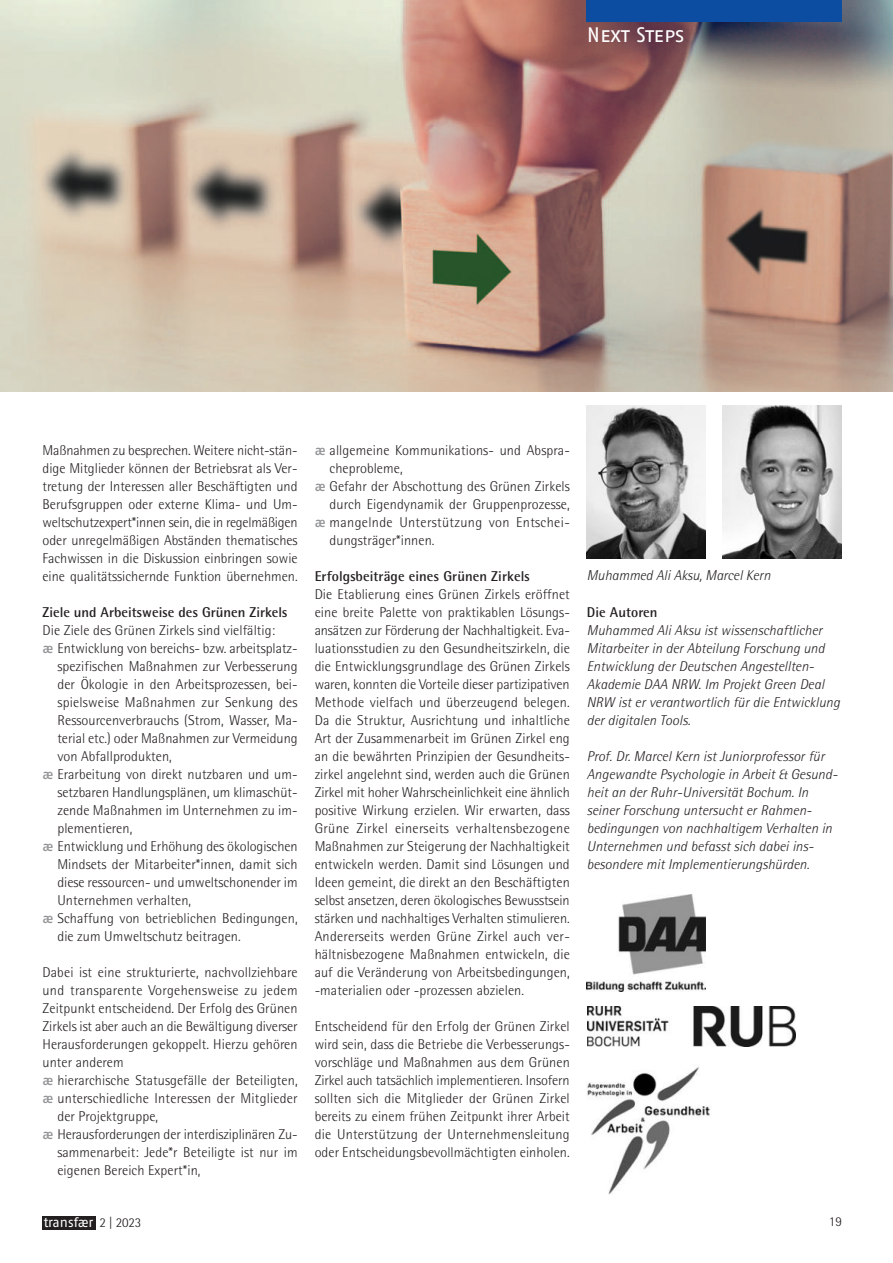
<style>
.page{position:relative;width:893px;height:1263px;background:#fff}
.page>*{position:absolute;margin:0;border:0;box-sizing:border-box;transform-origin:0 0}
.t1{font:21px "Fago No Regular Caps";letter-spacing:-.005em;color:#fff}
.t2{font:300 14.25px/18px "Rotis Semi Sans";letter-spacing:.005em;color:#231f20;text-align:justify}
.t3{font:italic 300 14.25px/18px "Rotis Semi Sans";letter-spacing:.005em;color:#231f20}
.t4{font:700 14.25px "Rotis Semi Sans";color:#231f20}
.t5{font:300 14.25px "Rotis Semi Sans";letter-spacing:.025em;color:#231f20}
.t6{font:13.5px "Fago No";color:#fff}
.t7{font:300 13.5px "Rotis Semi Sans";color:#231f20}
.s1{font-family:"Fago No Med";font-weight:400;font-size:13.5px;color:#939598}
.s2{font-family:"Rotis Semi Sans";font-weight:300;color:#231f20}
</style>
<div class="page">
<img style="left:0;top:0;width:893px;height:391px">
<div style="left:43px;top:1216px;width:53px;height:13px;background:#231f20"></div>
<div style="left:587px;top:0;width:255px;height:21px;background:#0d4da1"></div>
<img style="left:587px;top:405px;width:119px;height:153px">
<img style="left:723px;top:405px;width:119px;height:153px">
<img style="left:588px;top:1007px;width:207px;height:39px">
<img style="left:587px;top:1067px;width:123px;height:127px">
<img style="left:587px;top:895px;width:119px;height:96px">
<h1 class="t1" style="left:587px;top:22px;width:99px">Next Steps</h1>
<p class="t2" style="left:43px;top:442px;width:257px">Maßnahmen zu besprechen. Weitere nicht-stän&shy;dige Mitglieder können der Betriebsrat als Ver&shy;tretung der Interessen aller Beschäftigten und Berufsgruppen oder externe Klima- und Um&shy;weltschutzexpert*innen sein, die in regelmäßigen oder unregelmäßigen Abständen thematisches Fachwissen in die Diskussion einbringen sowie eine qualitätssichernde Funktion übernehmen.</p>
<p class="t4" style="left:43px;top:606px;width:247px">Ziele und Arbeitsweise des Grünen Zirkels</p>
<p class="t2" style="left:43px;top:622px;width:234px">Die Ziele des Grünen Zirkels sind vielfältig:</p>
<p class="t2" style="left:43px;top:640px;width:257px"><span class="s1">æ</span> Entwicklung von bereichs- bzw. arbeitsplatz-</p>
<p class="t2" style="left:57px;top:658px;width:242px">spezifischen Maßnahmen zur Verbesserung</p>
<p class="t2" style="left:57px;top:676px;width:242px">der Ökologie in den Arbeitsprozessen, bei-</p>
<p class="t2" style="left:57px;top:694px;width:242px">spielsweise Maßnahmen zur Senkung des</p>
<p class="t2" style="left:57px;top:712px;width:242px">Ressourcenverbrauchs (Strom, Wasser, Ma-</p>
<p class="t2" style="left:57px;top:730px;width:242px">terial etc.) oder Maßnahmen zur Vermeidung</p>
<p class="t2" style="left:57px;top:748px;width:116px">von Abfallprodukten,</p>
<p class="t2" style="left:43px;top:766px;width:257px"><span class="s1">æ</span> Erarbeitung von direkt nutzbaren und um-</p>
<p class="t2" style="left:57px;top:784px;width:242px">setzbaren Handlungsplänen, um klimaschüt-</p>
<p class="t2" style="left:57px;top:802px;width:242px">zende Maßnahmen im Unternehmen zu im-</p>
<p class="t2" style="left:57px;top:820px;width:76px">plementieren,</p>
<p class="t2" style="left:43px;top:838px;width:257px"><span class="s1">æ</span> Entwicklung und Erhöhung des ökologischen</p>
<p class="t2" style="left:57px;top:856px;width:242px">Mindsets der Mitarbeiter*innen, damit sich</p>
<p class="t2" style="left:57px;top:874px;width:242px">diese ressourcen- und umweltschonender im</p>
<p class="t2" style="left:57px;top:892px;width:135px">Unternehmen verhalten,</p>
<p class="t2" style="left:43px;top:910px;width:257px"><span class="s1">æ</span> Schaffung von betrieblichen Bedingungen,</p>
<p class="t2" style="left:57px;top:928px;width:185px">die zum Umweltschutz beitragen.</p>
<p class="t2" style="left:43px;top:964px;width:257px">Dabei ist eine strukturierte, nachvollziehbare</p>
<p class="t5" style="left:43px;top:984px;width:257px">und transparente Vorgehensweise zu jedem</p>
<p class="t2" style="left:43px;top:1000px;width:257px">Zeitpunkt entscheidend. Der Erfolg des Grünen</p>
<p class="t2" style="left:43px;top:1018px;width:257px">Zirkels ist aber auch an die Bewältigung diverser</p>
<p class="t2" style="left:43px;top:1036px;width:257px">Herausforderungen gekoppelt. Hierzu gehören</p>
<p class="t2" style="left:43px;top:1054px;width:83px">unter anderem</p>
<p class="t2" style="left:43px;top:1072px;width:257px"><span class="s1">æ</span> hierarchische Statusgefälle der Beteiligten,</p>
<p class="t2" style="left:43px;top:1090px;width:257px"><span class="s1">æ</span> unterschiedliche Interessen der Mitglieder</p>
<p class="t2" style="left:57px;top:1108px;width:102px">der Projektgruppe,</p>
<p class="t2" style="left:43px;top:1126px;width:257px"><span class="s1">æ</span> Herausforderungen der interdisziplinären Zu-</p>
<p class="t2" style="left:57px;top:1144px;width:242px">sammenarbeit: Jede*r Beteiligte ist nur im</p>
<p class="t2" style="left:57px;top:1162px;width:145px">eigenen Bereich Expert*in,</p>
<p class="t2" style="left:315px;top:442px;width:257px"><span class="s1">æ</span> allgemeine Kommunikations- und Abspra-</p>
<p class="t2" style="left:330px;top:460px;width:75px">cheprobleme,</p>
<p class="t2" style="left:315px;top:478px;width:257px"><span class="s1">æ</span> Gefahr der Abschottung des Grünen Zirkels</p>
<p class="t2" style="left:330px;top:496px;width:242px">durch Eigendynamik der Gruppenprozesse,</p>
<p class="t5" style="left:315px;top:516px;width:257px"><span class="s1">æ</span> mangelnde Unterstützung von Entschei-</p>
<p class="t2" style="left:330px;top:532px;width:107px">dungsträger*innen.</p>
<p class="t4" style="left:315px;top:570px;width:217px">Erfolgsbeiträge eines Grünen Zirkels</p>
<p class="t2" style="left:315px;top:586px;width:257px">Die Etablierung eines Grünen Zirkels eröffnet eine breite Palette von praktikablen Lösungs&shy;ansätzen zur Förderung der Nachhaltigkeit. Eva&shy;luationsstudien zu den Gesundheitszirkeln, die die Entwicklungsgrundlage des Grünen Zirkels waren, konnten die Vorteile dieser partizipativen Methode vielfach und überzeugend belegen.<br>Da die Struktur, Ausrichtung und inhaltliche Art der Zusammenarbeit im Grünen Zirkel eng an die bewährten Prinzipien der Gesundheits&shy;zirkel angelehnt sind, werden auch die Grünen Zirkel mit hoher Wahrscheinlichkeit eine ähnlich positive Wirkung erzielen. Wir erwarten, dass Grüne Zirkel einerseits verhaltensbezogene Maßnahmen zur Steigerung der Nachhaltigkeit entwickeln werden. Damit sind Lösungen und Ideen gemeint, die direkt an den Beschäftigten selbst ansetzen, deren ökologisches Bewusstsein stärken und nachhaltiges Verhalten stimulieren.<br>Andererseits werden Grüne Zirkel auch ver - hältnisbezogene Maßnahmen entwickeln, die auf die Veränderung von Arbeitsbedingungen, -materialien oder -prozessen abzielen.</p>
<p class="t2" style="left:315px;top:1018px;width:257px">Entscheidend für den Erfolg der Grünen Zirkel wird sein, dass die Betriebe die Verbesserungs&shy;vorschläge und Maßnahmen aus dem Grünen Zirkel auch tatsächlich implementieren. Insofern sollten sich die Mitglieder der Grünen Zirkel bereits zu einem frühen Zeitpunkt ihrer Arbeit die Unterstützung der Unternehmensleitung oder Entscheidungsbevollmächtigten einholen.</p>
<p class="t3" style="left:587px;top:567px;width:185px">Muhammed Ali Aksu, Marcel Kern</p>
<p class="t4" style="left:587px;top:606px;width:72px">Die Autoren</p>
<p class="t3" style="left:587px;top:622px;width:255px">Muhammed Ali Aksu ist wissenschaftlicher Mitarbeiter in der Abteilung Forschung und Entwicklung der Deutschen Angestellten-Akademie DAA NRW. Im Projekt Green Deal NRW ist er verantwortlich für die Entwicklung der digitalen Tools.</p>
<p class="t3" style="left:587px;top:748px;width:250px">Prof. Dr. Marcel Kern ist Juniorprofessor für Angewandte Psychologie in Arbeit &amp; Gesund&shy;heit an der Ruhr-Universität Bochum. In seiner Forschung untersucht er Rahmen - bedingungen von nachhaltigem Verhalten in Unternehmen und befasst sich dabei ins - besondere mit Implementierungshürden.</p>
<p class="t6" style="left:44px;top:1216px;width:99px">transfær <span class="s2">2 | 2023</span></p>
<p class="t7" style="left:829px;top:1215px;width:15px">19</p>
</div>
